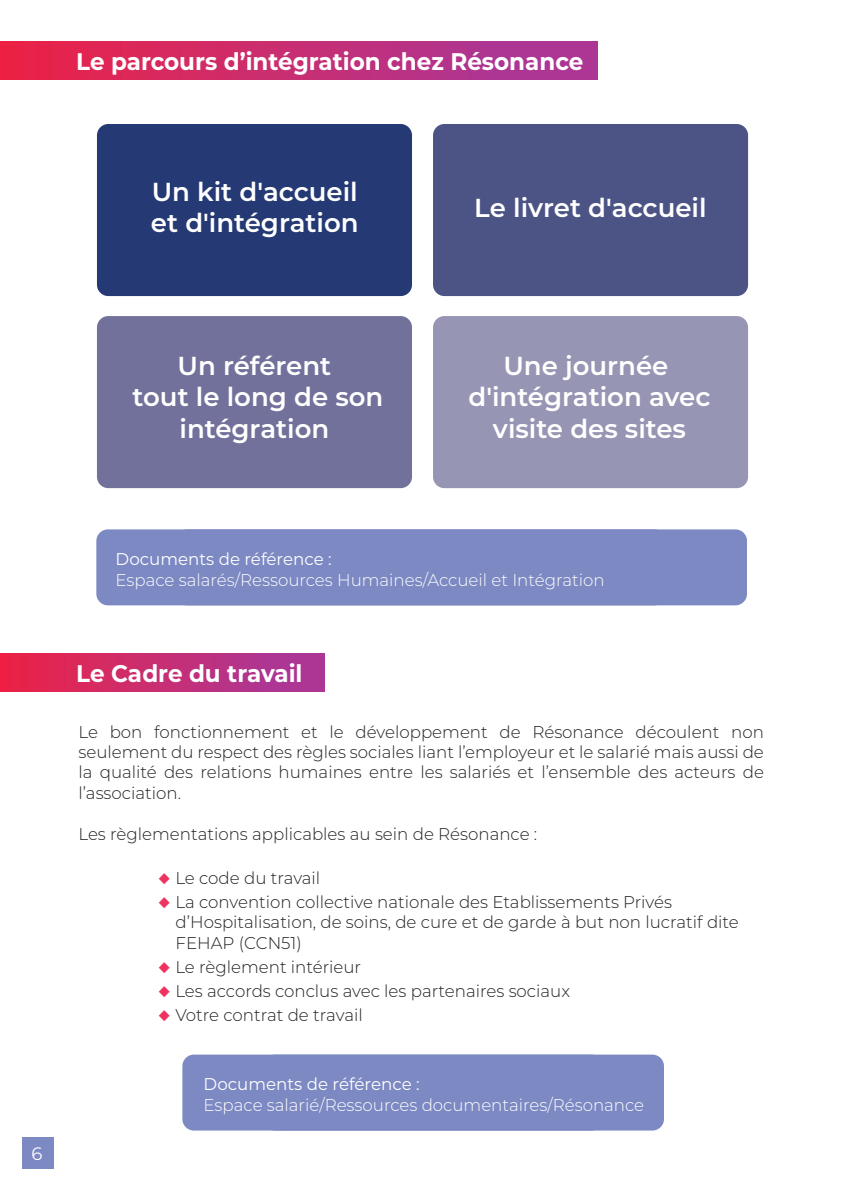
<style>
.page{position:relative;width:844px;height:1191px;background:#fff}
.page>*{position:absolute;margin:0;border:0;box-sizing:border-box;transform-origin:0 0}
.t1{font:600 26px/31.2px "Montserrat";color:#fff;text-align:center}
.t2{font:700 24px "Montserrat";color:#fff;scale:.96 1}
.t3{font:18px "Montserrat";color:#fff}
.t4{font:300 17px/20.4px "Montserrat";color:#231f20;text-align:justify}
.t5{font:300 17px "Montserrat";color:#fff}
.t6{font:17px "Montserrat";color:#fff}
.s1{font-weight:400;font-size:20px;color:#ee3361}
</style>
<div class="page">
<div style="left:96px;top:529px;width:570px;height:76px;background:#7d89c3;border-radius:12px"></div>
<div style="left:175px;top:529px;width:572px;height:76px;background:#7d89c3;border-radius:12px"></div>
<div style="left:182px;top:1054px;width:421px;height:76px;background:#7d89c3;border-radius:12px"></div>
<div style="left:263px;top:1054px;width:401px;height:76px;background:#7d89c3;border-radius:12px"></div>
<div style="left:22px;top:1137px;width:31px;height:32px;background:#7d89c3"></div>
<div style="left:0;top:41px;width:598px;height:39px;background:linear-gradient(to right,#eb2246,#a5399e)"></div>
<div style="left:0;top:653px;width:325px;height:39px;background:linear-gradient(to right,#eb2246,#a4399f)"></div>
<div style="left:97px;top:124px;width:315px;height:172px;background:#253a74;border-radius:11px"></div>
<div style="left:97px;top:316px;width:315px;height:172px;background:#71719b;border-radius:11px"></div>
<div style="left:433px;top:124px;width:315px;height:172px;background:#4c5486;border-radius:11px"></div>
<div style="left:433px;top:316px;width:315px;height:172px;background:#9795b4;border-radius:11px"></div>
<h2 class="t2" style="left:76px;top:50px;width:530px">Le parcours d’intégration chez Résonance</h2>
<h1 class="t1" style="left:151px;top:176px;width:209px;text-align:left">Un kit d'accueil et d'intégration</h1>
<h1 class="t1" style="left:474px;top:192px;width:234px">Le livret d'accueil</h1>
<h1 class="t1" style="left:133px;top:350px;width:252px">Un référent<br>tout le long de son intégration</h1>
<h1 class="t1" style="left:468px;top:350px;width:243px">Une journée d'intégration avec visite des sites</h1>
<p class="t3" style="left:32px;top:1143px;width:12px">6</p>
<p class="t6" style="left:116px;top:550px;width:217px">Documents de référence :</p>
<p class="t5" style="left:116px;top:571px;width:491px">Espace salarés/Ressources Humaines/Accueil et Intégration</p>
<h2 class="t2" style="left:76px;top:662px;width:237px">Le Cadre du travail</h2>
<p class="t4" style="left:78px;top:722px;width:687px">Le bon fonctionnement et le développement de Résonance découlent non seulement du respect des règles sociales liant l’employeur et le salarié mais aussi de la qualité des relations humaines entre les salariés et l’ensemble des acteurs de l’association.</p>
<p class="t4" style="left:78px;top:824px;width:460px">Les règlementations applicables au sein de Résonance :</p>
<p class="t4" style="left:158px;top:868px;width:163px"><span class="s1">◆</span> Le code du travail</p>
<p class="t4" style="left:176px;top:892px;width:565px;text-align:left;text-indent:-17px"><span class="s1">◆</span> La convention collective nationale des Etablissements Privés d’Hospitalisation, de soins, de cure et de garde à but non lucratif dite<br>FEHAP (CCN51)</p>
<p class="t4" style="left:158px;top:957px;width:204px"><span class="s1">◆</span> Le règlement intérieur</p>
<p class="t4" style="left:158px;top:981px;width:413px"><span class="s1">◆</span> Les accords conclus avec les partenaires sociaux</p>
<p class="t4" style="left:158px;top:1005px;width:206px"><span class="s1">◆</span> Votre contrat de travail</p>
<p class="t6" style="left:204px;top:1075px;width:217px">Documents de référence :</p>
<p class="t5" style="left:204px;top:1096px;width:442px">Espace salarié/Ressources documentaires/Résonance</p>
</div>
